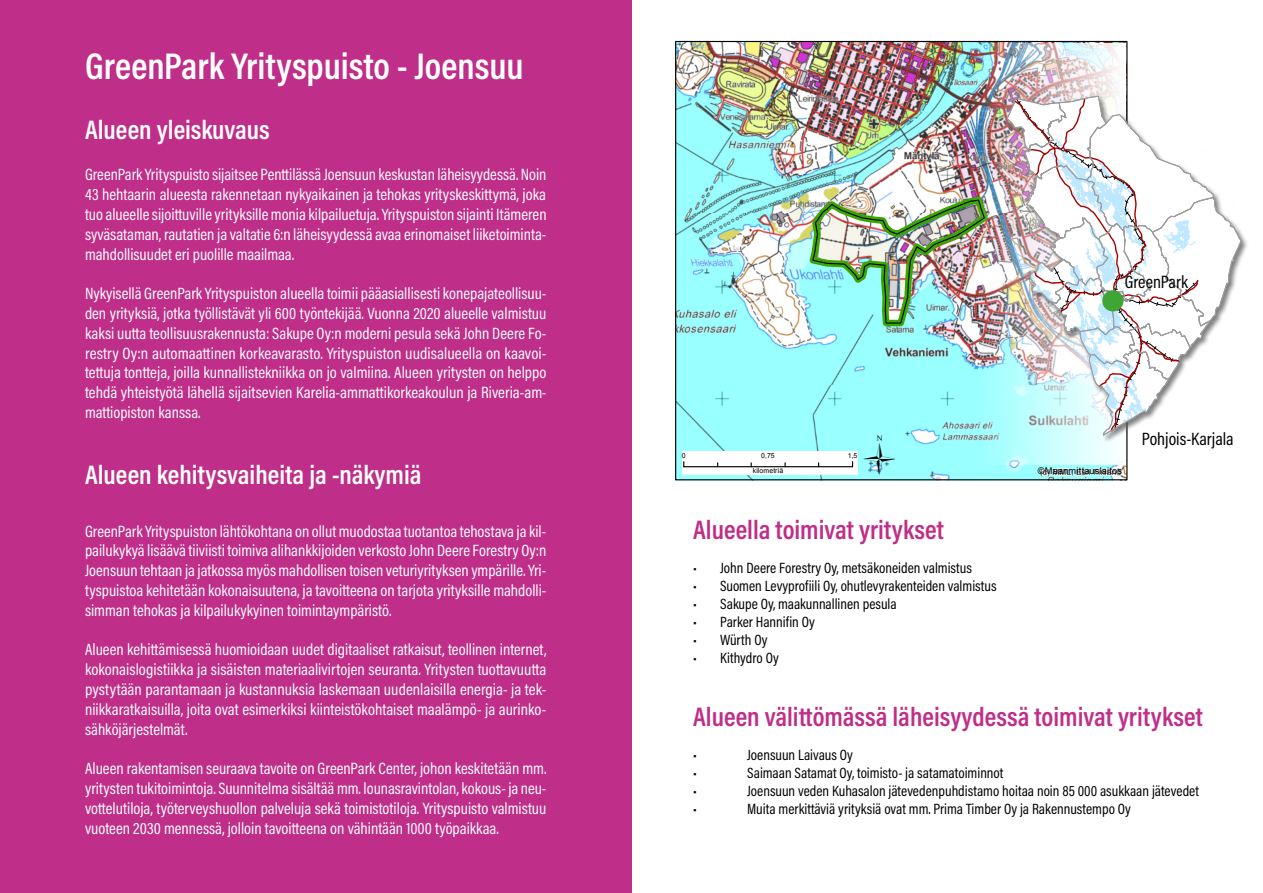
<style>
.page{position:relative;width:1263px;height:893px;background:#fff}
.page>*{position:absolute;margin:0;border:0;box-sizing:border-box;transform-origin:0 0}
.kuva{font:49.65px "ESRI North";color:#000}
.t1{font:600 37.5px "Acumin Pro Cond";color:#fff}
.otsikko_2{font:600 27px "Acumin Pro Cond";color:#bf2e88}
.otsikko_2-2{font:600 27px "Acumin Pro Cond";color:#fff}
.t2{font:18px "Acumin Pro Cond";color:#000}
.t3{font:16.5px/19.8px "Acumin Pro Cond";color:#fff;text-align:justify}
.t4{font:15px "Acumin Pro Cond";color:#000}
.kuva-2{font:9.3px "Arial";letter-spacing:.025em;color:#000}
.kuva-3{font:8.4px "Arial";color:#323232}
.kuva-4{font:6.9px "Arial";color:#000}
</style>
<div class="page">
<div style="left:0;top:0;width:631px;height:893px;background:#bf2e88"></div>
<img style="left:677px;top:43px;width:448px;height:435px">
<img style="left:805px;top:193px;width:171px;height:137px">
<svg style="left:1039px;top:465px;width:83px;height:13px"></svg>
<div style="left:682px;top:451px;width:175px;height:24px;background:#fff"></div>
<hr style="left:684px;top:466px;width:168px;height:1px;background:#000">
<img style="left:976px;top:43px;width:149px;height:422px">
<div style="left:1005px;top:94px;width:244px;height:349px;background:#575756;opacity:.75"></div>
<svg style="left:1002px;top:85px;width:243px;height:354px"></svg>
<div style="left:1102px;top:290px;width:21px;height:21px;background:#3fa535;border-radius:50%"></div>
<h1 class="t1" style="left:85px;top:41px;width:440px">GreenPark Yrityspuisto - Joensuu</h1>
<p class="otsikko_2-2" style="left:85px;top:112px;width:186px">Alueen yleiskuvaus</p>
<p class="t3" style="left:85px;top:164px;width:463px">GreenPark Yrityspuisto sijaitsee Penttilässä Joensuun keskustan läheisyydessä. Noin 43 hehtaarin alueesta rakennetaan nykyaikainen ja tehokas yrityskeskittymä, joka tuo alueelle sijoittuville yrityksille monia kilpailuetuja. Yrityspuiston sijainti Itämeren syväsataman, rautatien ja valtatie 6:n läheisyydessä avaa erinomaiset liiketoiminta&shy;mahdollisuudet eri puolille maailmaa.</p>
<p class="t3" style="left:85px;top:283px;width:463px">Nykyisellä GreenPark Yrityspuiston alueella toimii pääasiallisesti konepajateollisuu&shy;den yrityksiä, jotka työllistävät yli 600 työntekijää. Vuonna 2020 alueelle valmistuu kaksi uutta teollisuusrakennusta: Sakupe Oy:n moderni pesula sekä John Deere Fo&shy;restry Oy:n automaattinen korkeavarasto. Yrityspuiston uudisalueella on kaavoi&shy;tettuja tontteja, joilla kunnallistekniikka on jo valmiina. Alueen yritysten on helppo tehdä yhteistyötä lähellä sijaitsevien Karelia-ammattikorkeakoulun ja Riveria-am&shy;mattiopiston kanssa.</p>
<p class="otsikko_2-2" style="left:85px;top:457px;width:338px">Alueen kehitysvaiheita ja -näkymiä</p>
<p class="t3" style="left:85px;top:521px;width:463px">GreenPark Yrityspuiston lähtökohtana on ollut muodostaa tuotantoa tehostava ja kil&shy;pailukykyä lisäävä tiiviisti toimiva alihankkijoiden verkosto John Deere Forestry Oy:n Joensuun tehtaan ja jatkossa myös mahdollisen toisen veturiyrityksen ympärille. Yri&shy;tyspuistoa kehitetään kokonaisuutena, ja tavoitteena on tarjota yrityksille mahdolli&shy;simman tehokas ja kilpailukykyinen toimintaympäristö.</p>
<p class="t3" style="left:85px;top:639px;width:463px">Alueen kehittämisessä huomioidaan uudet digitaaliset ratkaisut, teollinen internet, kokonaislogistiikka ja sisäisten materiaalivirtojen seuranta. Yritysten tuottavuutta pystytään parantamaan ja kustannuksia laskemaan uudenlaisilla energia- ja tek&shy;niikkaratkaisuilla, joita ovat esimerkiksi kiinteistökohtaiset maalämpö- ja aurinko&shy;sähköjärjestelmät.</p>
<p class="t3" style="left:85px;top:758px;width:463px">Alueen rakentamisen seuraava tavoite on GreenPark Center, johon keskitetään mm. yritysten tukitoimintoja. Suunnitelma sisältää mm. lounasravintolan, kokous- ja neu&shy;vottelutiloja, työterveyshuollon palveluja sekä toimistotiloja. Yrityspuisto valmistuu vuoteen 2030 mennessä, jolloin tavoitteena on vähintään 1000 työpaikkaa.</p>
<p class="t2" style="left:1125px;top:270px;width:65px">GreenPark</p>
<p class="kuva" style="left:863px;top:429px;width:34px">Ü</p>
<p class="kuva-4" style="left:682px;top:451px;width:5px">0</p>
<p class="kuva-4" style="left:761px;top:451px;width:15px">0,75</p>
<p class="kuva-4" style="left:848px;top:451px;width:11px">1,5</p>
<p class="kuva-4" style="left:753px;top:466px;width:32px">kilometriä</p>
<p class="kuva-2" style="left:1038px;top:465px;width:86px">©Maanmittauslaitos</p>
<p class="kuva-3" style="left:1040px;top:466px;width:82px">(c) MML, Esri Finland</p>
<p class="otsikko_2" style="left:693px;top:512px;width:252px">Alueella toimivat yritykset</p>
<p class="t4" style="left:693px;top:558px;width:280px">• John Deere Forestry Oy, metsäkoneiden valmistus</p>
<p class="t4" style="left:693px;top:576px;width:305px">• Suomen Levyprofiili Oy, ohutlevyrakenteiden valmistus</p>
<p class="t4" style="left:693px;top:594px;width:205px">• Sakupe Oy, maakunnallinen pesula</p>
<p class="t4" style="left:693px;top:612px;width:123px">• Parker Hannifin Oy</p>
<p class="t4" style="left:693px;top:630px;width:76px">• Würth Oy</p>
<p class="t4" style="left:693px;top:648px;width:87px">• Kithydro Oy</p>
<p class="t2" style="left:1142px;top:427px;width:93px">Pohjois-Karjala</p>
<p class="otsikko_2" style="left:693px;top:699px;width:511px">Alueen välittömässä läheisyydessä toimivat yritykset</p>
<p class="t4" style="left:693px;top:745px;width:5px">•</p>
<p class="t4" style="left:747px;top:745px;width:107px">Joensuun Laivaus Oy</p>
<p class="t4" style="left:693px;top:763px;width:5px">•</p>
<p class="t4" style="left:747px;top:763px;width:258px">Saimaan Satamat Oy, toimisto- ja satamatoiminnot</p>
<p class="t4" style="left:693px;top:781px;width:5px">•</p>
<p class="t4" style="left:747px;top:781px;width:453px">Joensuun veden Kuhasalon jätevedenpuhdistamo hoitaa noin 85 000 asukkaan jätevedet</p>
<p class="t4" style="left:693px;top:799px;width:5px">•</p>
<p class="t4" style="left:747px;top:799px;width:385px">Muita merkittäviä yrityksiä ovat mm. Prima Timber Oy ja Rakennustempo Oy</p>
</div>
